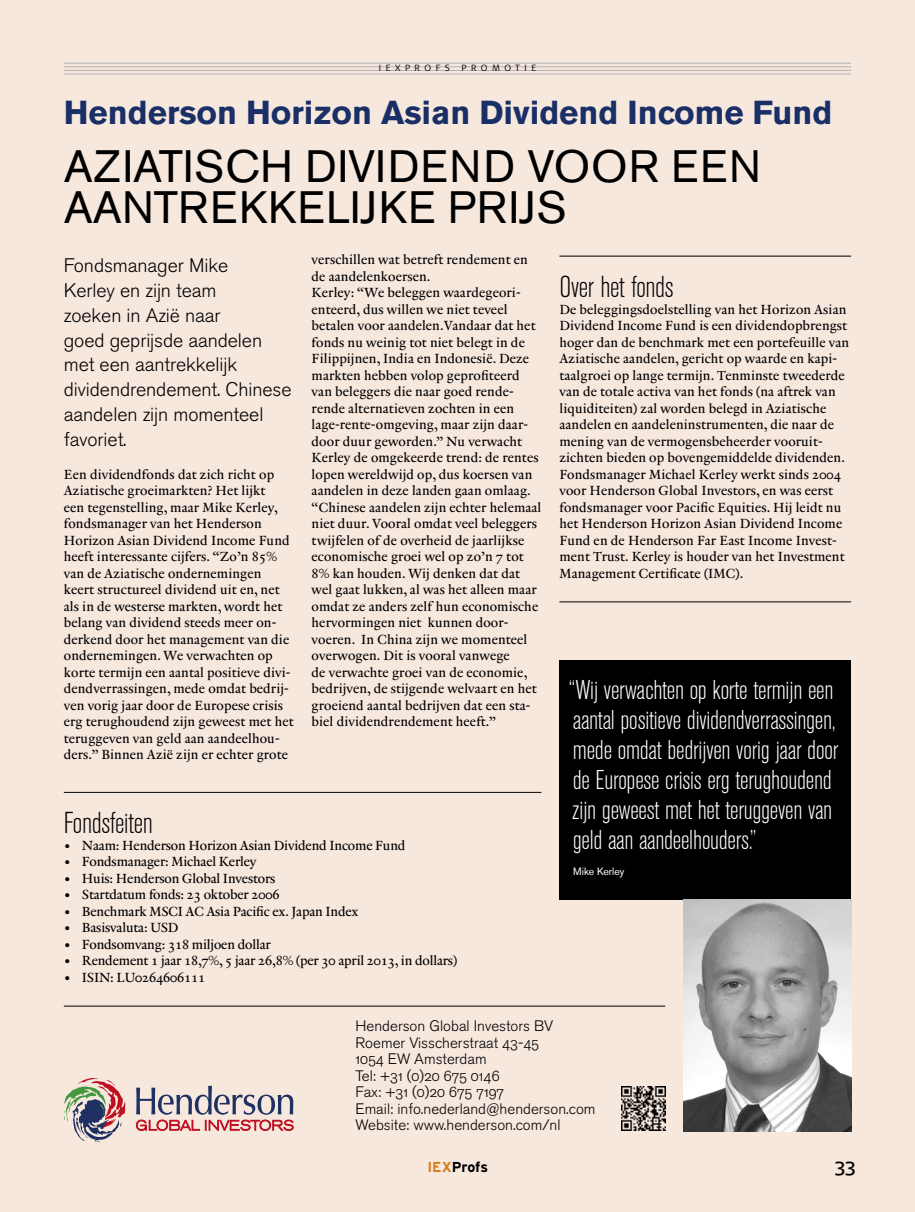
<style>
.page{position:relative;width:915px;height:1212px;background:#fff}
.page>*{position:absolute;margin:0;border:0;box-sizing:border-box;transform-origin:0 0}
.kop{font:45px/41.2px "Akzidenz Grotesk BE";letter-spacing:.02em;color:#000}
.chapeau{font:700 33px "Akzidenz Grotesk BE";color:#192f66}
.tussenkop{font:300 condensed 30px "Akzidenz Grotesk BE";letter-spacing:-.01em;color:#000}
.QUOTE_DIAP{font:300 condensed 27px/30px "Akzidenz Grotesk BE";letter-spacing:-.01em;color:#fff}
.lead{font:300 19.5px/24.8px "Akzidenz Grotesk BE";letter-spacing:-.005em;color:#000}
.t1{font:19.5px "Signa Caps";color:#000}
.NAW-gegevens{font:15.15px/16.5px "Akzidenz Grotesk BE Light Os F";color:#000}
.t2{font:700 14.4px "Interstate";color:#000}
.plat{font:13.5px/16.5px "Renard No 2";letter-spacing:.01em;color:#000}
.tussenkop-2{font:13.5px "Renard No 2";letter-spacing:-.01em;color:#000}
.NAAM_DIAP{font:10.5px "Akzidenz Grotesk BE";color:#fff}
.t3{font:300 9px "Signa Caps";letter-spacing:.5em;color:#000}
.s1{color:#d57e1c}
</style>
<div class="page">
<div style="left:0;top:0;width:914px;height:1212px;background:#f7e8de"></div>
<hr style="left:64px;top:63px;width:786px;height:1px;background:#b0b1b3">
<hr style="left:64px;top:66px;width:786px;height:1px;background:#b0b1b3">
<hr style="left:64px;top:70px;width:786px;height:1px;background:#b0b1b3">
<hr style="left:64px;top:74px;width:786px;height:1px;background:#b0b1b3">
<div style="left:559px;top:660px;width:291px;height:239px;background:#000"></div>
<img style="left:683px;top:899px;width:167px;height:232px">
<svg style="left:64px;top:1078px;width:61px;height:65px"></svg>
<svg style="left:136px;top:1086px;width:157px;height:45px"></svg>
<img style="left:621px;top:1086px;width:44px;height:44px">
<hr style="left:64px;top:1006px;width:601px;height:1px;background:#000">
<hr style="left:64px;top:792px;width:477px;height:1px;background:#000">
<hr style="left:559px;top:256px;width:291px;height:1px;background:#000">
<hr style="left:559px;top:601px;width:291px;height:1px;background:#000">
<p class="t3" style="left:378px;top:63px;width:72px">IEXPROFS</p>
<p class="t3" style="left:461px;top:63px;width:76px">PROMOTIE</p>
<p class="chapeau" style="left:64px;top:93px;width:769px">Henderson Horizon Asian Dividend Income Fund</p>
<p class="kop" style="left:64px;top:145px;width:698px">AZIATISCH DIVIDEND VOOR EEN<br>AANTREKKELIJKE PRIJS</p>
<p class="lead" style="left:64px;top:253px;width:229px">Fondsmanager Mike<br>Kerley en zijn team<br>zoeken in Azië naar<br>goed geprijsde aandelen met een aantrekkelijk dividendrendement. Chinese aandelen zijn momenteel favoriet.</p>
<p class="plat" style="left:64px;top:466px;width:231px">Een dividendfonds dat zich richt op Aziatische groeimarkten? Het lijkt<br>een tegenstelling, maar Mike Kerley, fondsmanager van het Henderson Horizon Asian Dividend Income Fund heeft interessante cijfers. “Zo’n 85% van de Aziatische ondernemingen keert structureel dividend uit en, net als in de westerse markten, wordt het belang van dividend steeds meer on&shy;derkend door het management van die ondernemingen. We verwachten op korte termijn een aantal positieve divi&shy;dendverrassingen, mede omdat bedrij&shy;ven vorig jaar door de Europese crisis erg terughoudend zijn geweest met het teruggeven van geld aan aandeelhou&shy;ders.” Binnen Azië zijn er echter grote</p>
<p class="plat" style="left:311px;top:252px;width:218px">verschillen wat betreft rendement en de aandelenkoersen.</p>
<p class="plat" style="left:311px;top:285px;width:231px">Kerley: “We beleggen waardegeori&shy;ënteerd, dus willen we niet teveel betalen voor aandelen.Vandaar dat het fonds nu weinig tot niet belegt in de Filippijnen, India en Indonesië. Deze markten hebben volop geprofiteerd van beleggers die naar goed rende&shy;rende alternatieven zochten in een lage-rente-omgeving, maar zijn daar&shy;door duur geworden.” Nu verwacht Kerley de omgekeerde trend: de rentes lopen wereldwijd op, dus koersen van aandelen in deze landen gaan omlaag. “Chinese aandelen zijn echter helemaal niet duur. Vooral omdat veel beleggers twijfelen of de overheid de jaarlijkse economische groei wel op zo’n 7 tot 8% kan houden. Wij denken dat dat wel gaat lukken, al was het alleen maar omdat ze anders zelf hun economische hervormingen niet kunnen door&shy;voeren. In China zijn we momenteel overwogen. Dit is vooral vanwege<br>de verwachte groei van de economie, bedrijven, de stijgende welvaart en het groeiend aantal bedrijven dat een sta&shy;biel dividendrendement heeft.”</p>
<p class="tussenkop" style="left:64px;top:807px;width:90px">Fondsfeiten</p>
<p class="tussenkop-2" style="left:64px;top:837px;width:343px">• Naam: Henderson Horizon Asian Dividend Income Fund</p>
<p class="tussenkop-2" style="left:64px;top:854px;width:194px">• Fondsmanager: Michael Kerley</p>
<p class="tussenkop-2" style="left:64px;top:870px;width:213px">• Huis: Henderson Global Investors</p>
<p class="tussenkop-2" style="left:64px;top:887px;width:217px">• Startdatum fonds: 23 oktober 2006</p>
<p class="tussenkop-2" style="left:64px;top:903px;width:296px">• Benchmark MSCI AC Asia Pacific ex. Japan Index</p>
<p class="tussenkop-2" style="left:64px;top:920px;width:116px">• Basisvaluta: USD</p>
<p class="tussenkop-2" style="left:64px;top:936px;width:208px">• Fondsomvang: 318 miljoen dollar</p>
<p class="tussenkop-2" style="left:64px;top:953px;width:394px">• Rendement 1 jaar 18,7%, 5 jaar 26,8% (per 30 april 2013, in dollars)</p>
<p class="tussenkop-2" style="left:64px;top:969px;width:143px">• ISIN: LU0264606111</p>
<p class="tussenkop" style="left:559px;top:271px;width:116px">Over het fonds</p>
<p class="plat" style="left:559px;top:301px;width:291px">De beleggingsdoelstelling van het Horizon Asian Dividend Income Fund is een dividendopbrengst hoger dan de benchmark met een portefeuille van Aziatische aandelen, gericht op waarde en kapi&shy;taalgroei op lange termijn. Tenminste tweederde van de totale activa van het fonds (na aftrek van liquiditeiten) zal worden belegd in Aziatische aandelen en aandeleninstrumenten, die naar de mening van de vermogensbeheerder vooruit&shy;zichten bieden op bovengemiddelde dividenden.<br>Fondsmanager Michael Kerley werkt sinds 2004 voor Henderson Global Investors, en was eerst fondsmanager voor Pacific Equities. Hij leidt nu het Henderson Horizon Asian Dividend Income Fund en de Henderson Far East Income Invest&shy;ment Trust. Kerley is houder van het Investment Management Certificate (IMC).</p>
<p class="QUOTE_DIAP" style="left:568px;top:675px;width:271px">“Wij verwachten op korte termijn een aantal positieve dividendverrassingen, mede omdat bedrijven vorig jaar door de Europese crisis erg terughoudend zijn geweest met het teruggeven van geld aan aandeelhouders.”</p>
<p class="NAAM_DIAP" style="left:573px;top:864px;width:53px">Mike Kerley</p>
<p class="NAW-gegevens" style="left:355px;top:1018px;width:241px">Henderson Global Investors BV<br>Roemer Visscherstraat 43-45<br>1054 EW Amsterdam<br>Tel: +31 (0)20 675 0146<br>Fax: +31 (0)20 675 7197<br>Email: info.nederland@henderson.com<br>Website: www.henderson.com/nl</p>
<p class="t2" style="left:427px;top:1158px;width:62px"><span class="s1">IEX</span>Profs</p>
<p class="t1" style="left:833px;top:1153px;width:23px">33</p>
</div>
